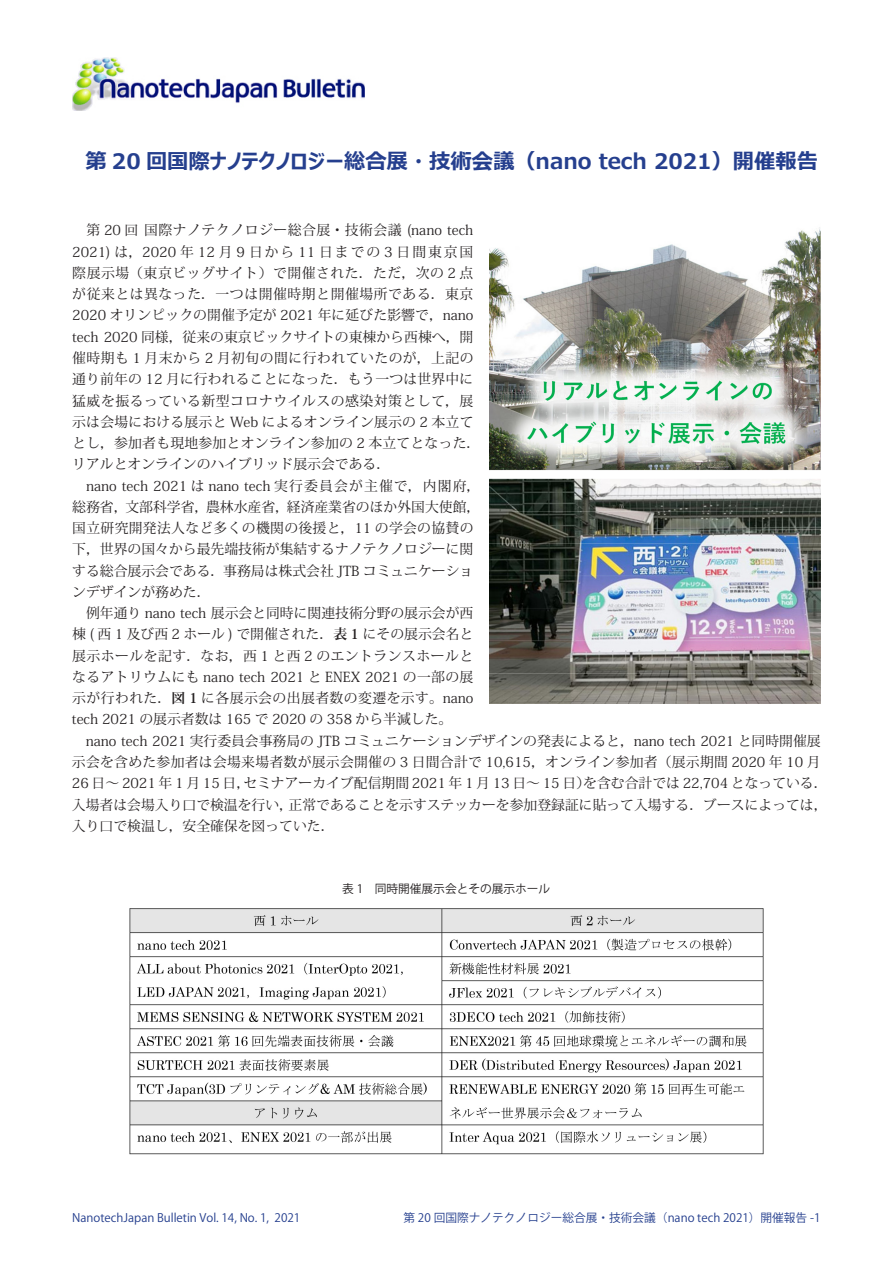
<style>
.page{position:relative;width:893px;height:1263px;background:#fff}
.page>*{position:absolute;margin:0;border:0;box-sizing:border-box;transform-origin:0 0}
.t1{font:700 21.3px "Meiryo UI";color:#253f8e}
.t2{font:13.8px/21.3px "Koz Min Pro";color:#231f20}
.t3{font:11.7px "Koz Go Pro";color:#253f8e}
.t4{font:11.7px "Koz Go Pro";color:#231f20}
.s1{font-weight:700}
</style>
<div class="page">
<img style="left:72px;top:58px;width:293px;height:52px">
<img style="left:129px;top:908px;width:635px;height:247px">
<img style="left:489px;top:227px;width:332px;height:477px">
<h1 class="t1" style="left:85px;top:146px;width:734px">第 20 回国際ナノテクノロジー総合展・技術会議（nano tech 2021）開催報告</h1>
<p class="t2" style="left:72px;top:219px;width:410px">　第 20 回 国際ナノテクノロジー総合展・技術会議 (nano tech 2021) は，2020 年 12 月 9 日から 11 日までの 3 日間東京国際展示場（東京ビッグサイト）で開催された．ただ，次の 2 点が従来とは異なった．一つは開催時期と開催場所である．東京2020 オリンピックの開催予定が 2021 年に延びた影響で，nano tech 2020 同様，従来の東京ビックサイトの東棟から西棟へ，開催時期も 1 月末から 2 月初旬の間に行われていたのが，上記の通り前年の 12 月に行われることになった．もう一つは世界中に猛威を振るっている新型コロナウイルスの感染対策として，展示は会場における展示と Web によるオンライン展示の 2 本立てとし，参加者も現地参加とオンライン参加の 2 本立てとなった．リアルとオンラインのハイブリッド展示会である．<br>　nano tech 2021 は nano tech 実行委員会が主催で，内閣府，総務省，文部科学省，農林水産省，経済産業省のほか外国大使館，国立研究開発法人など多くの機関の後援と，11 の学会の協賛の下，世界の国々から最先端技術が集結するナノテクノロジーに関する総合展示会である．事務局は株式会社 JTB コミュニケーションデザインが務めた．<br>　例年通り nano tech 展示会と同時に関連技術分野の展示会が西棟 ( 西 1 及び西 2 ホール ) で開催された．<span class="s1">表 1</span> にその展示会名と展示ホールを記す．なお，西 1 と西 2 のエントランスホールとなるアトリウムにも nano tech 2021 と ENEX 2021 の一部の展示が行われた．<span class="s1">図 1</span> に各展示会の出展者数の変遷を示す。nano</p>
<p class="t2" style="left:72px;top:708px;width:757px">tech 2021 の展示者数は 165 で 2020 の 358 から半減した。<br>　nano tech 2021 実行委員会事務局の JTB コミュニケーションデザインの発表によると，nano tech 2021 と同時開催展示会を含めた参加者は会場来場者数が展示会開催の 3 日間合計で 10,615，オンライン参加者（展示期間 2020 年 10 月26 日～ 2021 年 1 月 15 日，セミナアーカイブ配信期間 2021 年 1 月 13 日～ 15 日）を含む合計では 22,704 となっている．入場者は会場入り口で検温を行い，正常であることを示すステッカーを参加登録証に貼って入場する．ブースによっては，入り口で検温し，安全確保を図っていた．</p>
<p class="t4" style="left:342px;top:881px;width:210px">表 1　同時開催展示会とその展示ホール</p>
<p class="t3" style="left:72px;top:1210px;width:230px">NanotechJapan Bulletin Vol. 14, No. 1, 2021</p>
<p class="t3" style="left:403px;top:1210px;width:419px">第 20 回国際ナノテクノロジー総合展・技術会議（nano tech 2021）開催報告 -1</p>
</div>
